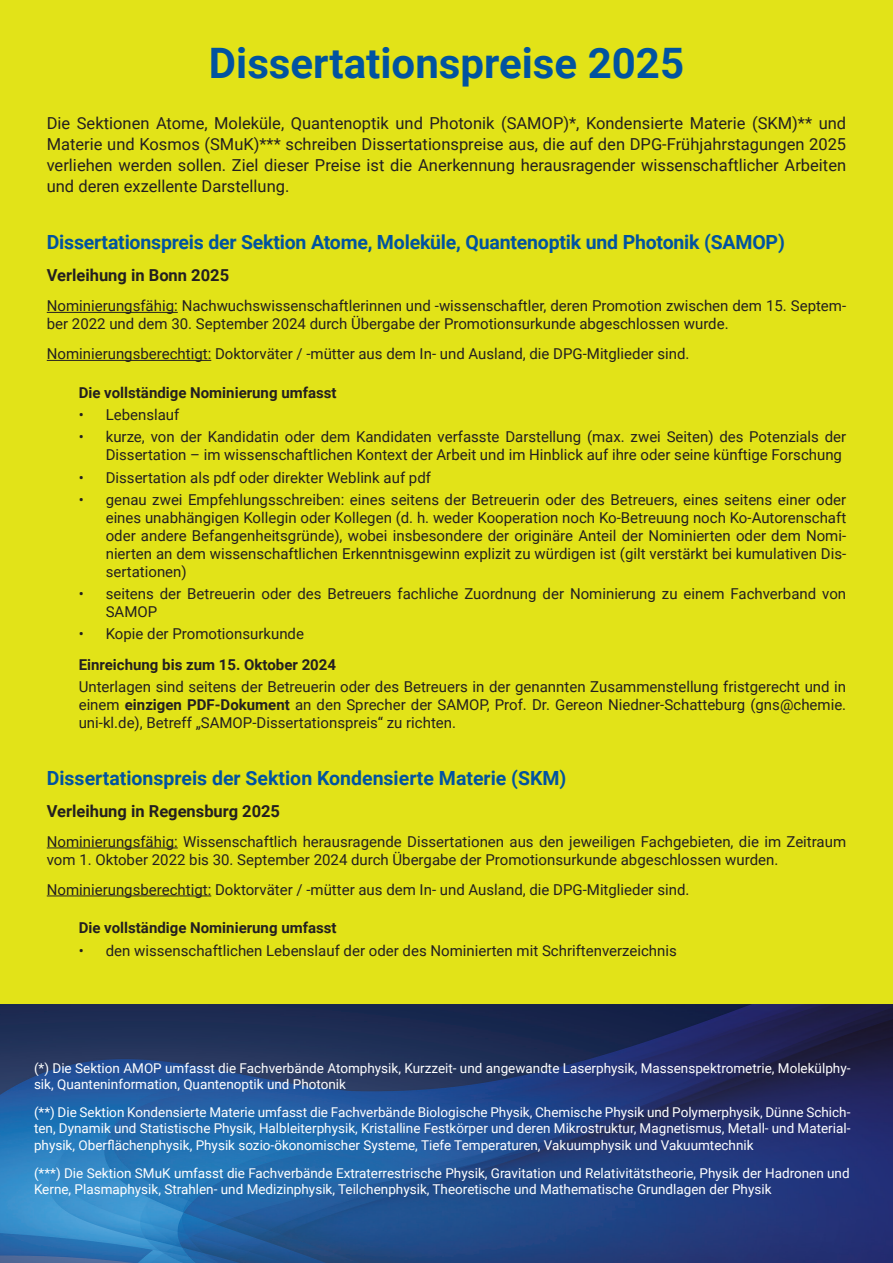
<style>
.page{position:relative;width:893px;height:1263px;background:#e2e318}
.page>*{position:absolute;margin:0;border:0;box-sizing:border-box;transform-origin:0 0}
.t1{font:700 42px "Roboto";color:#0153a0}
.t2{font:700 19.5px "Roboto";letter-spacing:-.01em;color:#0153a0}
.t3{font:16.5px/21px "Roboto";color:#231f20;text-align:justify}
.t4{font:700 16.5px "Roboto";color:#231f20}
.t5{font:15px/18px "Roboto";color:#231f20}
.t6{font:700 15px "Roboto";color:#231f20}
.t7{font:13.5px/16.2px "Roboto";color:#fff}
.s1{font-weight:700}
</style>
<div class="page">
<img style="left:0;top:1005px;width:893px;height:258px">
<hr style="left:47px;top:312px;width:131px;height:1px;background:#231f20">
<hr style="left:47px;top:360px;width:164px;height:1px;background:#231f20">
<hr style="left:47px;top:847px;width:131px;height:1px;background:#231f20">
<hr style="left:47px;top:895px;width:164px;height:1px;background:#231f20">
<h1 class="t1" style="left:209px;top:34px;width:477px">Dissertationspreise 2025</h1>
<p class="t3" style="left:47px;top:112px;width:801px">Die Sektionen Atome, Moleküle, Quantenoptik und Photonik (SAMOP)*, Kondensierte Materie (SKM)** und Materie und Kosmos (SMuK)*** schreiben Dissertationspreise aus, die auf den DPG-Frühjahrstagungen 2025 verliehen werden sollen. Ziel dieser Preise ist die Anerkennung herausragender wissenschaftlicher Arbeiten und deren exzellente Darstellung.</p>
<h2 class="t2" style="left:47px;top:229px;width:740px">Dissertationspreis der Sektion Atome, Moleküle, Quantenoptik und Photonik (SAMOP)</h2>
<p class="t4" style="left:47px;top:264px;width:184px">Verleihung in Bonn 2025</p>
<p class="t5" style="left:47px;top:296px;width:801px">Nominierungsfähig: Nachwuchswissenschaftlerinnen und -wissenschaftler, deren Promotion zwischen dem 15. Septem&shy;ber 2022 und dem 30. September 2024 durch Übergabe der Promotionsurkunde abgeschlossen wurde.</p>
<p class="t5" style="left:47px;top:344px;width:644px">Nominierungsberechtigt: Doktorväter / -mütter aus dem In- und Ausland, die DPG-Mitglieder sind.</p>
<p class="t6" style="left:79px;top:382px;width:259px">Die vollständige Nominierung umfasst</p>
<p class="t5" style="left:79px;top:405px;width:102px">• Lebenslauf</p>
<p class="t5" style="left:79px;top:427px;width:769px;text-align:right">• kurze, von der Kandidatin oder dem Kandidaten verfasste Darstellung (max. zwei Seiten) des Potenzials der<br>Dissertation – im wissenschaftlichen Kontext der Arbeit und im Hinblick auf ihre oder seine künftige Forschung</p>
<p class="t5" style="left:79px;top:468px;width:354px">• Dissertation als pdf oder direkter Weblink auf pdf</p>
<p class="t5" style="left:106px;top:490px;width:742px;text-align:justify;text-indent:-27px">• genau zwei Empfehlungsschreiben: eines seitens der Betreuerin oder des Betreuers, eines seitens einer oder eines unabhängigen Kollegin oder Kollegen (d. h. weder Kooperation noch Ko-Betreuung noch Ko-Autorenschaft oder andere Befangenheitsgründe), wobei insbesondere der originäre Anteil der Nominierten oder dem Nomi&shy;nierten an dem wissenschaftlichen Erkenntnisgewinn explizit zu würdigen ist (gilt verstärkt bei kumulativen Dis&shy;sertationen)</p>
<p class="t5" style="left:106px;top:584px;width:742px;text-indent:-27px">• seitens der Betreuerin oder des Betreuers fachliche Zuordnung der Nominierung zu einem Fachverband von<br>SAMOP</p>
<p class="t5" style="left:79px;top:624px;width:227px">• Kopie der Promotionsurkunde</p>
<p class="t6" style="left:79px;top:654px;width:259px">Einreichung bis zum 15. Oktober 2024</p>
<p class="t5" style="left:79px;top:677px;width:769px;text-align:justify">Unterlagen sind seitens der Betreuerin oder des Betreuers in der genannten Zusammenstellung fristgerecht und in einem <span class="s1">einzigen PDF-Dokument</span> an den Sprecher der SAMOP, Prof. Dr. Gereon Niedner-Schatteburg (gns@chemie. uni-kl.de), Betreff „SAMOP-Dissertationspreis“ zu richten.</p>
<h2 class="t2" style="left:47px;top:764px;width:521px">Dissertationspreis der Sektion Kondensierte Materie (SKM)</h2>
<p class="t4" style="left:47px;top:799px;width:235px">Verleihung in Regensburg 2025</p>
<p class="t5" style="left:47px;top:832px;width:801px">Nominierungsfähig: Wissenschaftlich herausragende Dissertationen aus den jeweiligen Fachgebieten, die im Zeitraum vom 1. Oktober 2022 bis 30. September 2024 durch Übergabe der Promotionsurkunde abgeschlossen wurden.</p>
<p class="t5" style="left:47px;top:880px;width:644px">Nominierungsberechtigt: Doktorväter / -mütter aus dem In- und Ausland, die DPG-Mitglieder sind.</p>
<p class="t6" style="left:79px;top:917px;width:259px">Die vollständige Nominierung umfasst</p>
<p class="t5" style="left:79px;top:941px;width:600px">• den wissenschaftlichen Lebenslauf der oder des Nominierten mit Schriftenverzeichnis</p>
<p class="t7" style="left:34px;top:1059px;width:818px">(*) Die Sektion AMOP umfasst die Fachverbände Atomphysik, Kurzzeit- und angewandte Laserphysik, Massenspektrometrie, Molekülphy&shy;sik, Quanteninformation, Quantenoptik und Photonik</p>
<p class="t7" style="left:34px;top:1104px;width:818px;text-align:justify">(**) Die Sektion Kondensierte Materie umfasst die Fachverbände Biologische Physik, Chemische Physik und Polymerphysik, Dünne Schich&shy;ten, Dynamik und Statistische Physik, Halbleiterphysik, Kristalline Festkörper und deren Mikrostruktur, Magnetismus, Metall- und Material&shy;physik, Oberflächenphysik, Physik sozio-ökonomischer Systeme, Tiefe Temperaturen, Vakuumphysik und Vakuumtechnik</p>
<p class="t7" style="left:34px;top:1164px;width:817px">(***) Die Sektion SMuK umfasst die Fachverbände Extraterrestrische Physik, Gravitation und Relativitätstheorie, Physik der Hadronen und<br>Kerne, Plasmaphysik, Strahlen- und Medizinphysik, Teilchenphysik, Theoretische und Mathematische Grundlagen der Physik</p>
</div>
